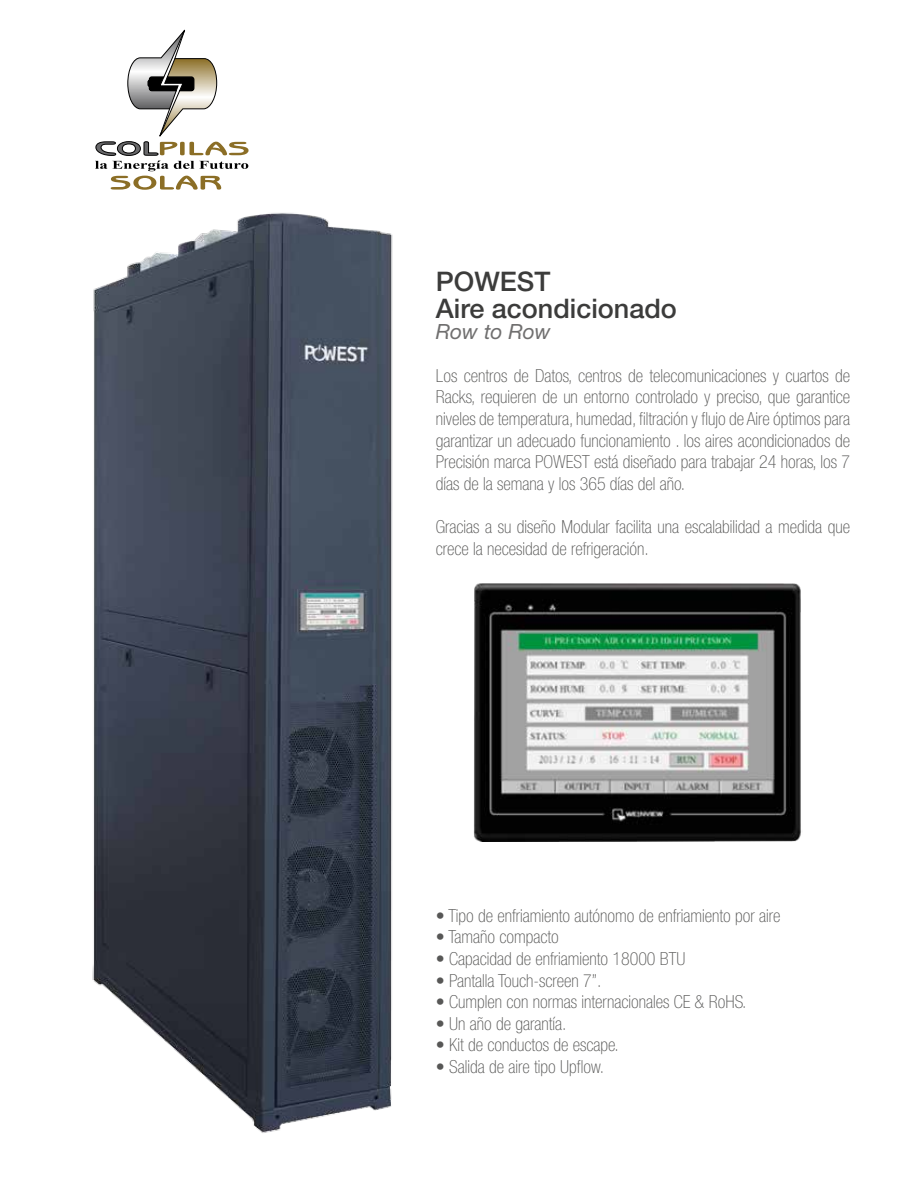
<style>
.page{position:relative;width:918px;height:1188px;background:#fff}
.page>*{position:absolute;margin:0;border:0;box-sizing:border-box;transform-origin:0 0}
.t1{font:500 27px/27px "Helvetica Neue LT Std";color:#3c3c3b}
.t2{font:italic 21px "Helvetica Neue LT Std";color:#706f6f}
.t3{font:100 condensed 18px/21.6px "Helvetica Neue LT Std";color:#575756;text-align:justify}
</style>
<div class="page">
<img style="left:92px;top:213px;width:301px;height:920px">
<img style="left:473px;top:583px;width:328px;height:259px">
<svg style="left:95px;top:29px;width:154px;height:161px"></svg>
<h1 class="t1" style="left:436px;top:268px;width:243px">POWEST<br>Aire acondicionado</h1>
<p class="t2" style="left:436px;top:319px;width:117px">Row to Row</p>
<p class="t3" style="left:436px;top:365px;width:416px">Los centros de Datos, centros de telecomunicaciones y cuartos de Racks, requieren de un entorno controlado y preciso, que garantice niveles de temperatura, humedad, filtración y flujo de Aire óptimos para garantizar un adecuado funcionamiento . los aires acondicionados de Precisión marca POWEST está diseñado para trabajar 24 horas, los 7 días de la semana y los 365 días del año.</p>
<p class="t3" style="left:436px;top:516px;width:416px">Gracias a su diseño Modular facilita una escalabilidad a medida que crece la necesidad de refrigeración.</p>
<p class="t3" style="left:436px;top:905px;width:346px">• Tipo de enfriamiento autónomo de enfriamiento por aire</p>
<p class="t3" style="left:436px;top:926px;width:125px">• Tamaño compacto</p>
<p class="t3" style="left:436px;top:948px;width:251px">• Capacidad de enfriamiento 18000 BTU</p>
<p class="t3" style="left:436px;top:969px;width:167px">• Pantalla Touch-screen 7”.</p>
<p class="t3" style="left:436px;top:991px;width:312px">• Cumplen con normas internacionales CE &amp; RoHS.</p>
<p class="t3" style="left:436px;top:1013px;width:132px">• Un año de garantía.</p>
<p class="t3" style="left:436px;top:1034px;width:184px">• Kit de conductos de escape.</p>
<p class="t3" style="left:436px;top:1056px;width:170px">• Salida de aire tipo Upflow.</p>
</div>
